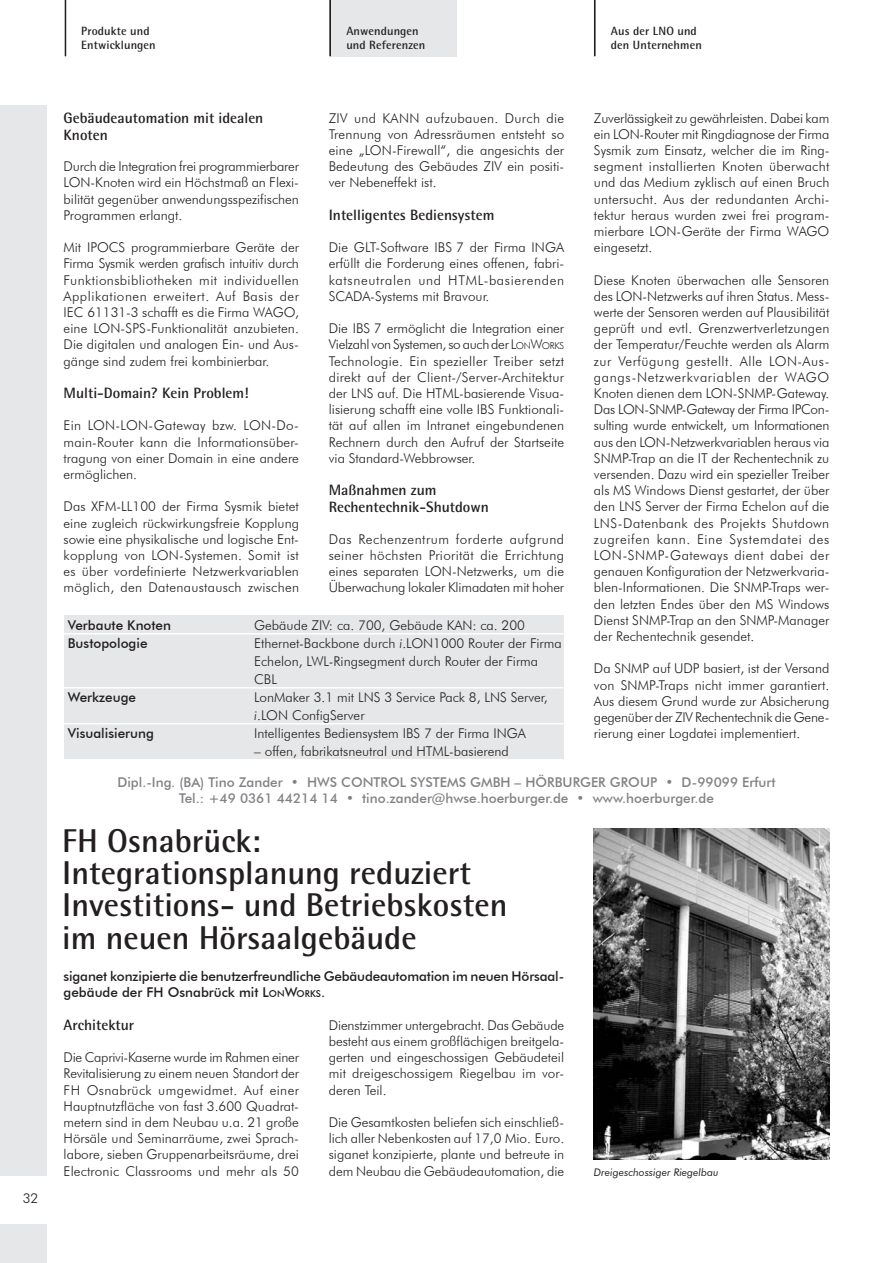
<style>
.page{position:relative;width:893px;height:1263px;background:#fff}
.page>*{position:absolute;margin:0;border:0;box-sizing:border-box;transform-origin:0 0}
.t1{font:700 33px/32.4px "Rotis Semi Sans";color:#231f20}
.t2{font:700 15px/17.1px "Rotis Semi Sans";color:#231f20}
.t3{font:300 13.5px/16.2px "Futura BT";color:#231f20;text-align:justify}
.t4{font:500 13.5px/16.2px "Futura BT";letter-spacing:-.01em;color:#231f20}
.t5{font:500 13.5px/16.2px "Futura BT";color:#808285;text-align:center}
.t6{font:700 12px/14.4px "Rotis Semi Sans";letter-spacing:.01em;color:#231f20}
.t7{font:italic 10.5px "Futura BT";color:#231f20}
.s1{font-style:italic}
.s2{font-size:9.45px}
</style>
<div class="page">
<div style="left:0;top:1224px;width:47px;height:39px;background:#e6e7e8"></div>
<div style="left:0;top:106px;width:47px;height:1070px;background:#e6e7e8"></div>
<div style="left:330px;top:0;width:127px;height:56px;background:#e6e7e8"></div>
<hr style="left:329px;top:0;width:2px;height:56px;background:#231f20">
<hr style="left:593px;top:0;width:2px;height:56px;background:#231f20">
<hr style="left:65px;top:0;width:1px;height:56px;background:#231f20">
<img style="left:594px;top:829px;width:235px;height:330px">
<div style="left:64px;top:615px;width:499px;height:145px;background:#e6e7e8"></div>
<hr style="left:59px;top:633px;width:504px;height:2px;background:#fff">
<hr style="left:59px;top:687px;width:504px;height:2px;background:#fff">
<hr style="left:59px;top:723px;width:504px;height:2px;background:#fff">
<hr style="left:59px;top:759px;width:504px;height:2px;background:#fff">
<p class="t3" style="left:23px;top:1190px;width:17px">32</p>
<p class="t6" style="left:81px;top:25px;width:76px">Produkte und<br>Entwicklungen</p>
<p class="t6" style="left:346px;top:25px;width:80px">Anwendungen und Referenzen</p>
<p class="t6" style="left:611px;top:25px;width:92px">Aus der LNO und den Unternehmen</p>
<p class="t2" style="left:64px;top:110px;width:201px">Gebäudeautomation mit idealen<br>Knoten</p>
<p class="t3" style="left:64px;top:158px;width:237px">Durch die Integration frei programmierbarer LON-Knoten wird ein Höchstmaß an Flexi&shy;bilität gegenüber anwendungsspezifischen Programmen erlangt.</p>
<p class="t3" style="left:64px;top:239px;width:237px">Mit IPOCS programmierbare Geräte der Firma Sysmik werden grafisch intuitiv durch Funktionsbibliotheken mit individuellen Applikationen erweitert. Auf Basis der IEC 61131-3 schafft es die Firma WAGO, eine LON-SPS-Funktionalität anzubieten.<br>Die digitalen und analogen Ein- und Aus&shy;gänge sind zudem frei kombinierbar.</p>
<p class="t2" style="left:64px;top:386px;width:186px">Multi-Domain? Kein Problem!</p>
<p class="t3" style="left:64px;top:417px;width:237px">Ein LON-LON-Gateway bzw. LON-Do&shy;main-Router kann die Informationsüber&shy;tragung von einer Domain in eine andere ermöglichen.</p>
<p class="t3" style="left:64px;top:498px;width:237px">Das XFM-LL100 der Firma Sysmik bietet eine zugleich rückwirkungsfreie Kopplung sowie eine physikalische und logische Ent&shy;kopplung von LON-Systemen. Somit ist es über vordefinierte Netzwerkvariablen möglich, den Datenaustausch zwischen</p>
<p class="t4" style="left:68px;top:617px;width:105px">Verbaute Knoten</p>
<p class="t3" style="left:254px;top:617px;width:272px">Gebäude ZIV: ca. 700, Gebäude KAN: ca. 200</p>
<p class="t4" style="left:68px;top:635px;width:81px">Bustopologie</p>
<p class="t3" style="left:254px;top:634px;width:309px;line-height:18px;text-align:left">Ethernet-Backbone durch <span class="s1">i</span>.LON1000 Router der Firma<br>Echelon, LWL-Ringsegment durch Router der Firma<br>CBL</p>
<p class="t4" style="left:68px;top:689px;width:70px">Werkzeuge</p>
<p class="t3" style="left:254px;top:688px;width:295px;line-height:18px">LonMaker 3.1 mit LNS 3 Service Pack 8, LNS Server, <span class="s1">i</span>.LON ConfigServer</p>
<p class="t4" style="left:68px;top:725px;width:87px">Visualisierung</p>
<p class="t3" style="left:254px;top:725px;width:273px">Intelligentes Bediensystem IBS 7 der Firma INGA</p>
<p class="t3" style="left:254px;top:743px;width:256px">– offen, fabrikatsneutral und HTML-basierend</p>
<p class="t5" style="left:117px;top:774px;width:659px">Dipl.-Ing. (BA) Tino Zander • HWS CONTROL SYSTEMS GMBH – HÖRBURGER GROUP • D-99099 Erfurt<br>Tel.: +49 0361 44214 14 • tino.zander@hwse.hoerburger.de • www.hoerburger.de</p>
<p class="t3" style="left:329px;top:110px;width:237px">ZIV und KANN aufzubauen. Durch die Trennung von Adressräumen entsteht so eine „LON-Firewall“, die angesichts der Bedeutung des Gebäudes ZIV ein positi&shy;ver Nebeneffekt ist.</p>
<p class="t2" style="left:329px;top:208px;width:167px">Intelligentes Bediensystem</p>
<p class="t3" style="left:329px;top:239px;width:237px">Die GLT-Software IBS 7 der Firma INGA erfüllt die Forderung eines offenen, fabri&shy;katsneutralen und HTML-basierenden SCADA-Systems mit Bravour.</p>
<p class="t3" style="left:329px;top:320px;width:237px">Die IBS 7 ermöglicht die Integration einer Vielzahl von Systemen, so auch der L<span class="s2">ON</span>W<span class="s2">ORKS </span>Technologie. Ein spezieller Treiber setzt direkt auf der Client-/Server-Architektur der LNS auf. Die HTML-basierende Visua&shy;lisierung schafft eine volle IBS Funktionali&shy;tät auf allen im Intranet eingebundenen Rechnern durch den Aufruf der Startseite via Standard-Webbrowser.</p>
<p class="t2" style="left:329px;top:483px;width:161px">Maßnahmen zum<br>Rechentechnik-Shutdown</p>
<p class="t3" style="left:329px;top:531px;width:237px">Das Rechenzentrum forderte aufgrund seiner höchsten Priorität die Errichtung eines separaten LON-Netzwerks, um die Überwachung lokaler Klimadaten mit hoher</p>
<p class="t3" style="left:594px;top:110px;width:237px">Zuverlässigkeit zu gewährleisten. Dabei kam ein LON-Router mit Ringdiagnose der Firma Sysmik zum Einsatz, welcher die im Ring&shy;segment installierten Knoten überwacht und das Medium zyklisch auf einen Bruch untersucht. Aus der redundanten Archi&shy;tektur heraus wurden zwei frei program&shy;mierbare LON-Geräte der Firma WAGO eingesetzt.</p>
<p class="t3" style="left:594px;top:272px;width:237px">Diese Knoten überwachen alle Sensoren des LON-Netzwerks auf ihren Status. Mess&shy;werte der Sensoren werden auf Plausibilität geprüft und evtl. Grenzwertverletzungen der Temperatur/Feuchte werden als Alarm zur Verfügung gestellt. Alle LON-Aus&shy;gangs-Netzwerkvariablen der WAGO Knoten dienen dem LON-SNMP-Gateway.<br>Das LON-SNMP-Gateway der Firma IPCon&shy;sulting wurde entwickelt, um Informationen aus den LON-Netzwerkvariablen heraus via SNMP-Trap an die IT der Rechentechnik zu versenden. Dazu wird ein spezieller Treiber als MS Windows Dienst gestartet, der über den LNS Server der Firma Echelon auf die LNS-Datenbank des Projekts Shutdown zugreifen kann. Eine Systemdatei des LON-SNMP-Gateways dient dabei der genauen Konfiguration der Netzwerkvaria&shy;blen-Informationen. Die SNMP-Traps wer&shy;den letzten Endes über den MS Windows Dienst SNMP-Trap an den SNMP-Manager der Rechentechnik gesendet.</p>
<p class="t3" style="left:594px;top:660px;width:237px">Da SNMP auf UDP basiert, ist der Versand von SNMP-Traps nicht immer garantiert.<br>Aus diesem Grund wurde zur Absicherung gegenüber der ZIV Rechentechnik die Gene&shy;rierung einer Logdatei implementiert.</p>
<h1 class="t1" style="left:62px;top:828px;width:446px">FH Osnabrück:<br>Integrationsplanung reduziert<br>Investitions- und Betriebskosten im neuen Hörsaalgebäude</h1>
<p class="t4" style="left:64px;top:968px;width:502px">siganet konzipierte die benutzerfreundliche Gebäudeautomation im neuen Hörsaal&shy;gebäude der FH Osnabrück mit L<span class="s2">ON</span>W<span class="s2">ORKS</span>.</p>
<p class="t2" style="left:64px;top:1018px;width:72px">Architektur</p>
<p class="t3" style="left:64px;top:1049px;width:237px">Die Caprivi-Kaserne wurde im Rahmen einer Revitalisierung zu einem neuen Standort der FH Osnabrück umgewidmet. Auf einer Hauptnutzfläche von fast 3.600 Quadrat&shy;metern sind in dem Neubau u.a. 21 große Hörsäle und Seminarräume, zwei Sprach&shy;labore, sieben Gruppenarbeitsräume, drei Electronic Classrooms und mehr als 50</p>
<p class="t3" style="left:329px;top:1017px;width:237px">Dienstzimmer untergebracht. Das Gebäude besteht aus einem großflächigen breitgela&shy;gerten und eingeschossigen Gebäudeteil mit dreigeschossigem Riegelbau im vor&shy;deren Teil.</p>
<p class="t3" style="left:329px;top:1114px;width:237px">Die Gesamtkosten beliefen sich einschließ&shy;lich aller Nebenkosten auf 17,0 Mio. Euro. siganet konzipierte, plante und betreute in dem Neubau die Gebäudeautomation, die</p>
<p class="t7" style="left:594px;top:1165px;width:126px">Dreigeschossiger Riegelbau</p>
</div>
